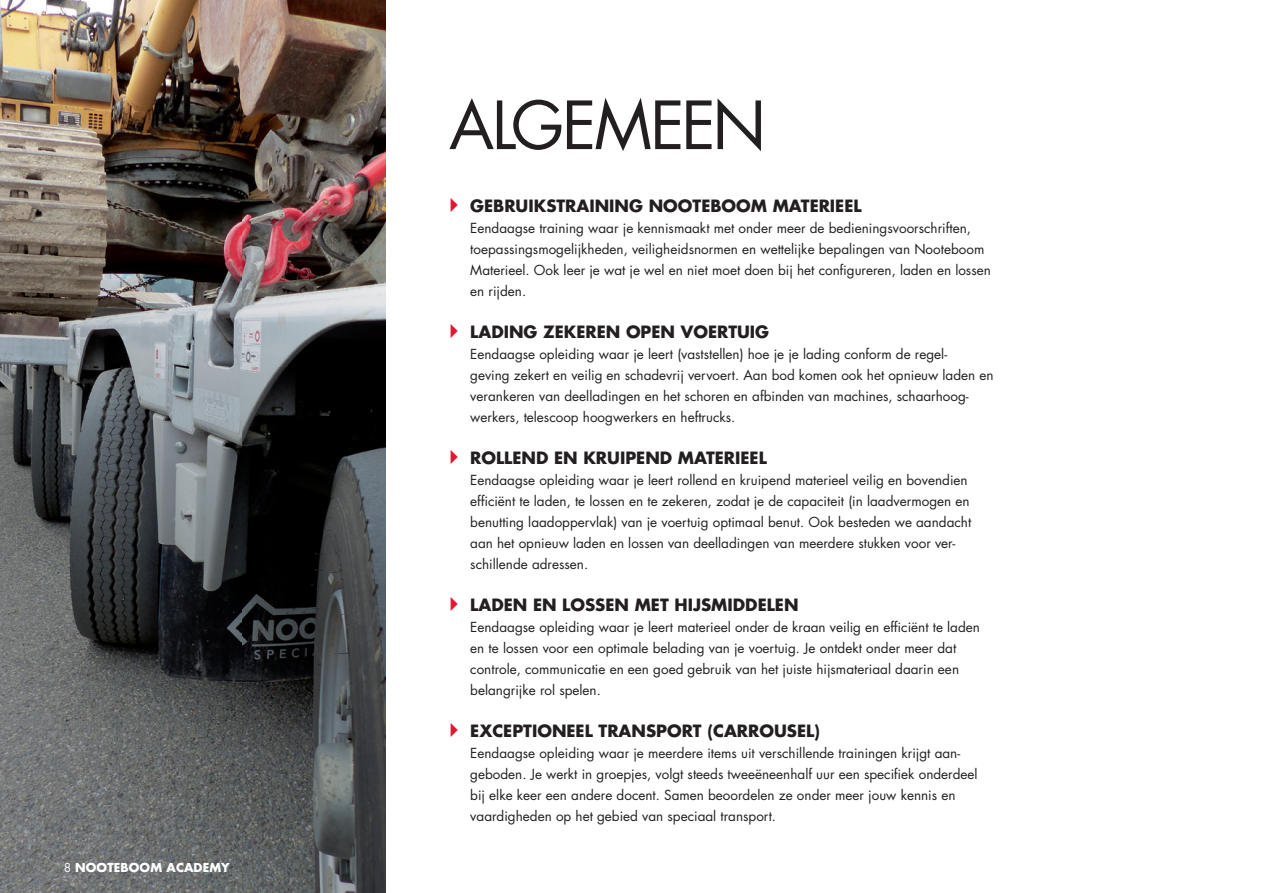
<style>
.page{position:relative;width:1263px;height:893px;background:#fff}
.page>*{position:absolute;margin:0;border:0;box-sizing:border-box;transform-origin:0 0}
.t1{font:64.5px "Futura Std";letter-spacing:-.035em;color:#231f20}
.t2{font:700 16.5px "Futura Std";color:#231f20}
.t3{font:13.5px/21px "Futura Std";color:#231f20}
.t4{font:700 12px "Futura Std";letter-spacing:.01em;color:#fff}
.s1{font-weight:400}
</style>
<div class="page">
<img style="left:0;top:0;width:386px;height:893px">
<p class="t4" style="left:64px;top:859px;width:168px"><span class="s1">8</span> NOOTEBOOM ACADEMY</p>
<h1 class="t1" style="left:449px;top:84px;width:319px">ALGEMEEN</h1>
<p class="t2" style="left:470px;top:195px;width:393px">GEBRUIKSTRAINING NOOTEBOOM MATERIEEL</p>
<p class="t3" style="left:470px;top:218px;width:522px">Eendaagse training waar je kennismaakt met onder meer de bedieningsvoorschriften, toepassingsmogelijkheden, veiligheidsnormen en wettelijke bepalingen van Nooteboom Materieel. Ook leer je wat je wel en niet moet doen bij het configureren, laden en lossen en rijden.</p>
<p class="t2" style="left:470px;top:321px;width:300px">LADING ZEKEREN OPEN VOERTUIG</p>
<p class="t3" style="left:470px;top:344px;width:525px">Eendaagse opleiding waar je leert (vaststellen) hoe je je lading conform de regel -<br>geving zekert en veilig en schadevrij vervoert. Aan bod komen ook het opnieuw laden en verankeren van deelladingen en het schoren en afbinden van machines, schaarhoog&shy;werkers, telescoop hoogwerkers en heftrucks.</p>
<p class="t2" style="left:470px;top:447px;width:298px">ROLLEND EN KRUIPEND MATERIEEL</p>
<p class="t3" style="left:470px;top:470px;width:502px">Eendaagse opleiding waar je leert rollend en kruipend materieel veilig en bovendien efficiënt te laden, te lossen en te zekeren, zodat je de capaciteit (in laadvermogen en benutting laadoppervlak) van je voertuig optimaal benut. Ook besteden we aandacht aan het opnieuw laden en lossen van deelladingen van meerdere stukken voor ver&shy;schillende adressen.</p>
<p class="t2" style="left:470px;top:594px;width:330px">LADEN EN LOSSEN MET HIJSMIDDELEN</p>
<p class="t3" style="left:470px;top:617px;width:511px">Eendaagse opleiding waar je leert materieel onder de kraan veilig en efficiënt te laden en te lossen voor een optimale belading van je voertuig. Je ontdekt onder meer dat controle, communicatie en een goed gebruik van het juiste hijsmateriaal daarin een belangrijke rol spelen.</p>
<p class="t2" style="left:470px;top:720px;width:351px">EXCEPTIONEEL TRANSPORT (CARROUSEL)</p>
<p class="t3" style="left:470px;top:743px;width:509px">Eendaagse opleiding waar je meerdere items uit verschillende trainingen krijgt aan&shy;geboden. Je werkt in groepjes, volgt steeds tweeëneenhalf uur een specifiek onderdeel bij elke keer een andere docent. Samen beoordelen ze onder meer jouw kennis en vaardigheden op het gebied van speciaal transport.</p>
</div>
